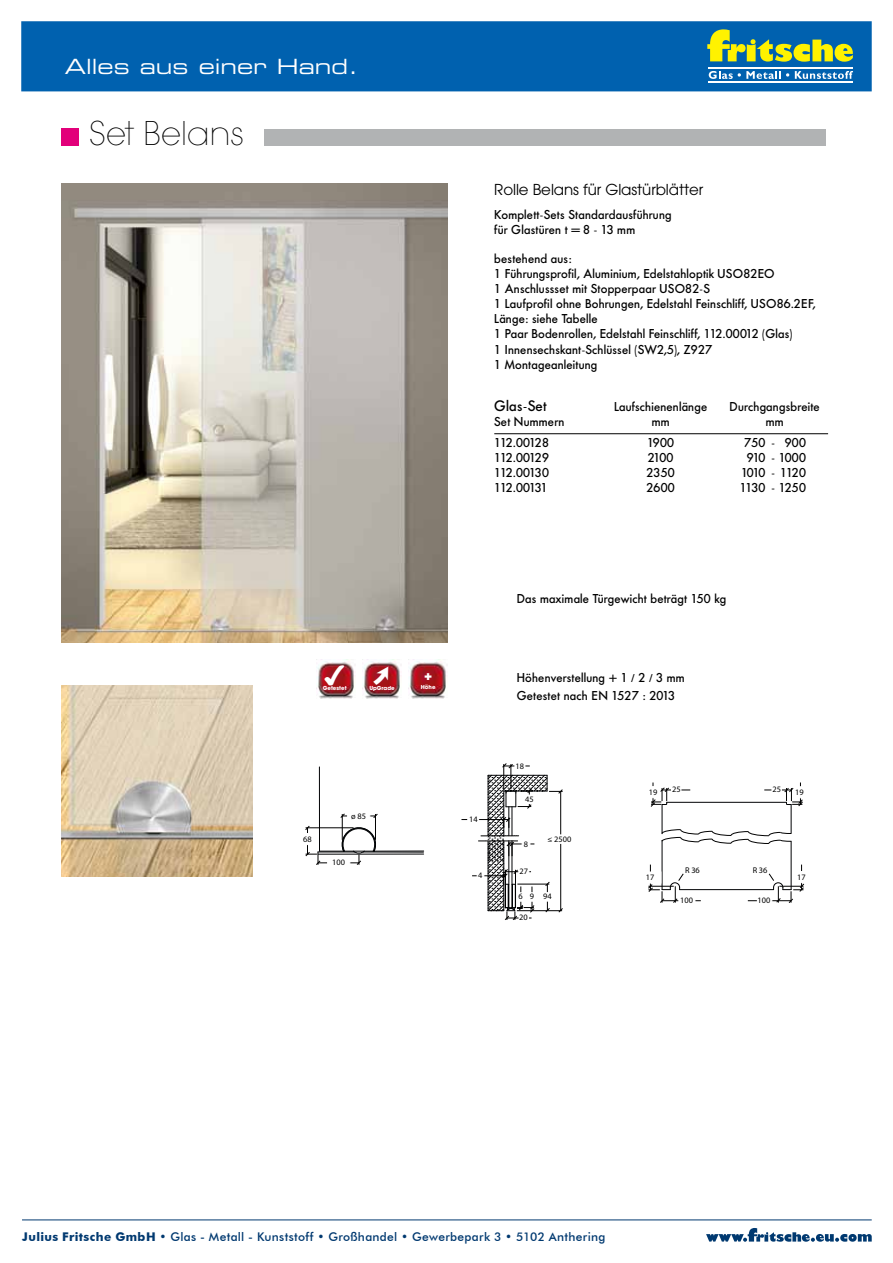
<style>
.page{position:relative;width:893px;height:1263px;background:#fff}
.page>*{position:absolute;margin:0;border:0;box-sizing:border-box;transform-origin:0 0}
.t1{font:200 36px "Avant Garde Gothic Itc T";color:#000}
.t2{font:21px "Eurostile LT Std Ex 2";color:#fff}
.t3{font:15px "Avant Garde LT";letter-spacing:-.005em;color:#000}
.t4{font:500 15px "Futura BQ";color:#000}
.t5{font:700 13.5px "Avant Garde LT";color:#fff}
.t6{font:500 12.75px/15px "Futura BQ";color:#000}
.t7{font:500 12.75px "Futura BQ";letter-spacing:-.105em;color:#000}
.t8{font:500 12.75px "Futura BQ";letter-spacing:-.05em;color:#000}
.t9{font:500 12px "Futura BT";letter-spacing:.025em;color:#003970}
.t10{font:8.4px "Myriad Pro";color:#000}
.t11{font:700 5.4px "Avant Garde LT";color:#fff}
.s1{font-weight:700}
</style>
<div class="page">
<div style="left:264px;top:129px;width:561px;height:16px;background:#b1b3b4"></div>
<hr style="left:494px;top:433px;width:334px;height:1px;background:#000">
<img style="left:62px;top:183px;width:386px;height:460px">
<img style="left:316px;top:659px;width:38px;height:39px">
<img style="left:61px;top:685px;width:192px;height:192px">
<hr style="left:319px;top:767px;width:1px;height:84px;background:#000204">
<svg style="left:305px;top:768px;width:119px;height:97px"></svg>
<div style="left:328px;top:859px;width:22px;height:8px;background:#fff"></div>
<div style="left:348px;top:812px;width:22px;height:8px;background:#fff"></div>
<div style="left:296px;top:833px;width:22px;height:12px;background:#fff"></div>
<hr style="left:472px;top:875px;width:33px;height:1px;background:#000">
<hr style="left:461px;top:819px;width:48px;height:1px;background:#000">
<svg style="left:478px;top:763px;width:85px;height:157px"></svg>
<div style="left:517px;top:893px;width:7px;height:8px;background:#fff"></div>
<div style="left:529px;top:893px;width:5px;height:8px;background:#fff"></div>
<div style="left:519px;top:913px;width:10px;height:8px;background:#fff"></div>
<div style="left:519px;top:867px;width:10px;height:8px;background:#fff"></div>
<div style="left:477px;top:871px;width:7px;height:9px;background:#fff"></div>
<div style="left:522px;top:841px;width:8px;height:6px;background:#fff"></div>
<div style="left:515px;top:762px;width:10px;height:8px;background:#fff"></div>
<div style="left:545px;top:893px;width:5px;height:8px;background:#fff"></div>
<div style="left:559px;top:835px;width:5px;height:8px;background:#fff"></div>
<div style="left:468px;top:813px;width:11px;height:11px;background:#fff"></div>
<div style="left:524px;top:795px;width:11px;height:8px;background:#fff"></div>
<hr style="left:791px;top:841px;width:1px;height:49px;background:#000204">
<hr style="left:680px;top:889px;width:94px;height:1px;background:#000204">
<hr style="left:662px;top:840px;width:1px;height:50px;background:#000204">
<svg style="left:651px;top:782px;width:152px;height:62px"></svg>
<hr style="left:662px;top:900px;width:39px;height:1px;background:#000">
<hr style="left:748px;top:900px;width:43px;height:1px;background:#000">
<svg style="left:769px;top:864px;width:35px;height:39px"></svg>
<svg style="left:648px;top:864px;width:36px;height:39px"></svg>
<div style="left:679px;top:896px;width:16px;height:9px;background:#fff"></div>
<div style="left:757px;top:896px;width:15px;height:8px;background:#fff"></div>
<div style="left:671px;top:785px;width:10px;height:9px;background:#fff"></div>
<div style="left:794px;top:871px;width:13px;height:12px;background:#fff"></div>
<div style="left:644px;top:872px;width:17px;height:11px;background:#fff"></div>
<div style="left:649px;top:786px;width:11px;height:12px;background:#fff"></div>
<div style="left:772px;top:785px;width:9px;height:8px;background:#fff"></div>
<div style="left:795px;top:787px;width:11px;height:11px;background:#fff"></div>
<div style="left:61px;top:128px;width:18px;height:18px;background:#e2007a"></div>
<img style="left:362px;top:659px;width:38px;height:39px">
<img style="left:409px;top:659px;width:37px;height:39px">
<div style="left:21px;top:21px;width:851px;height:70px;background:#0061af;border:2px solid #0061af"></div>
<div style="left:702px;top:23px;width:157px;height:66px;background:#0061af"></div>
<svg style="left:707px;top:29px;width:146px;height:33px"></svg>
<hr style="left:709px;top:67px;width:144px;height:1px;background:#fff">
<hr style="left:709px;top:81px;width:144px;height:2px;background:#fff">
<svg style="left:709px;top:71px;width:80px;height:8px"></svg>
<svg style="left:795px;top:71px;width:58px;height:8px"></svg>
<svg style="left:706px;top:1228px;width:166px;height:14px"></svg>
<hr style="left:22px;top:1219px;width:850px;height:1px;background:#003970">
<svg style="left:325px;top:665px;width:19px;height:21px"></svg>
<svg style="left:373px;top:666px;width:15px;height:19px"></svg>
<h2 class="t2" style="left:65px;top:52px;width:295px">Alles aus einer Hand.</h2>
<h1 class="t1" style="left:90px;top:112px;width:156px">Set Belans</h1>
<p class="t3" style="left:494px;top:181px;width:211px">Rolle Belans für Glastürblätter</p>
<p class="t6" style="left:494px;top:207px;width:179px">Komplett-Sets Standardausführung für Glastüren t = 8 - 13 mm</p>
<p class="t6" style="left:494px;top:251px;width:323px">bestehend aus:<br>1 Führungsprofil, Aluminium, Edelstahloptik USO82EO<br>1 Anschlussset mit Stopperpaar USO82-S<br>1 Laufprofil ohne Bohrungen, Edelstahl Feinschliff, USO86.2EF, Länge: siehe Tabelle<br>1 Paar Bodenrollen, Edelstahl Feinschliff, 112.00012 (Glas)</p>
<p class="t6" style="left:494px;top:342px;width:220px">1 Innensechskant-Schlüssel (SW2,5), Z927<br>1 Montageanleitung</p>
<p class="t4" style="left:494px;top:397px;width:54px">Glas-Set</p>
<p class="t6" style="left:614px;top:399px;width:95px">Laufschienenlänge</p>
<p class="t6" style="left:730px;top:399px;width:92px">Durchgangsbreite</p>
<p class="t6" style="left:494px;top:414px;width:72px">Set Nummern</p>
<p class="t6" style="left:652px;top:414px;width:20px">mm</p>
<p class="t6" style="left:766px;top:414px;width:20px">mm</p>
<p class="t7" style="left:494px;top:435px;width:56px">112.00128</p>
<p class="t6" style="left:647px;top:435px;width:29px">1900</p>
<p class="t6" style="left:744px;top:435px;width:63px">750 - 900</p>
<p class="t7" style="left:494px;top:450px;width:56px">112.00129</p>
<p class="t6" style="left:648px;top:450px;width:28px">2100</p>
<p class="t6" style="left:747px;top:450px;width:61px">910 - 1000</p>
<p class="t7" style="left:494px;top:465px;width:56px">112.00130</p>
<p class="t6" style="left:646px;top:465px;width:30px">2350</p>
<p class="t7" style="left:741px;top:465px;width:67px">1010 - 1120</p>
<p class="t7" style="left:494px;top:480px;width:55px">112.00131</p>
<p class="t6" style="left:646px;top:480px;width:30px">2600</p>
<p class="t8" style="left:740px;top:480px;width:68px">1130 - 1250</p>
<p class="t11" style="left:323px;top:685px;width:25px">Getestet</p>
<p class="t5" style="left:424px;top:666px;width:10px">+</p>
<p class="t11" style="left:369px;top:684px;width:27px">UpGrade</p>
<p class="t11" style="left:421px;top:684px;width:16px">Höhe</p>
<p class="t10" style="left:303px;top:834px;width:10px">68</p>
<p class="t10" style="left:351px;top:810px;width:16px">ø 85</p>
<p class="t10" style="left:332px;top:857px;width:14px">100</p>
<p class="t10" style="left:469px;top:814px;width:10px">14</p>
<p class="t10" style="left:478px;top:870px;width:6px">4</p>
<p class="t6" style="left:517px;top:591px;width:211px">Das maximale Türgewicht beträgt 150 kg</p>
<p class="t6" style="left:517px;top:669px;width:170px;line-height:18px">Höhenverstellung + 1 / 2 / 3 mm<br>Getestet nach EN 1527 : 2013</p>
<p class="t10" style="left:516px;top:761px;width:10px">18</p>
<p class="t10" style="left:525px;top:794px;width:10px">45</p>
<p class="t10" style="left:524px;top:839px;width:6px">8</p>
<p class="t10" style="left:519px;top:865px;width:10px">27</p>
<p class="t10" style="left:519px;top:891px;width:17px">6 9</p>
<p class="t10" style="left:519px;top:912px;width:10px">20</p>
<p class="t10" style="left:547px;top:834px;width:25px">≤ 2500</p>
<p class="t10" style="left:543px;top:891px;width:10px">94</p>
<p class="t10" style="left:649px;top:787px;width:10px">19</p>
<p class="t10" style="left:672px;top:784px;width:10px">25</p>
<p class="t10" style="left:773px;top:784px;width:10px">25</p>
<p class="t10" style="left:795px;top:787px;width:10px">19</p>
<p class="t10" style="left:685px;top:865px;width:16px">R 36</p>
<p class="t10" style="left:753px;top:865px;width:16px">R 36</p>
<p class="t10" style="left:646px;top:872px;width:10px">17</p>
<p class="t10" style="left:797px;top:872px;width:10px">17</p>
<p class="t10" style="left:680px;top:895px;width:14px">100</p>
<p class="t10" style="left:758px;top:894px;width:14px">100</p>
<p class="t9" style="left:22px;top:1230px;width:585px"><span class="s1">Julius Fritsche GmbH</span> • Glas - Metall - Kunststoff • Großhandel • Gewerbepark 3 • 5102 Anthering</p>
</div>
